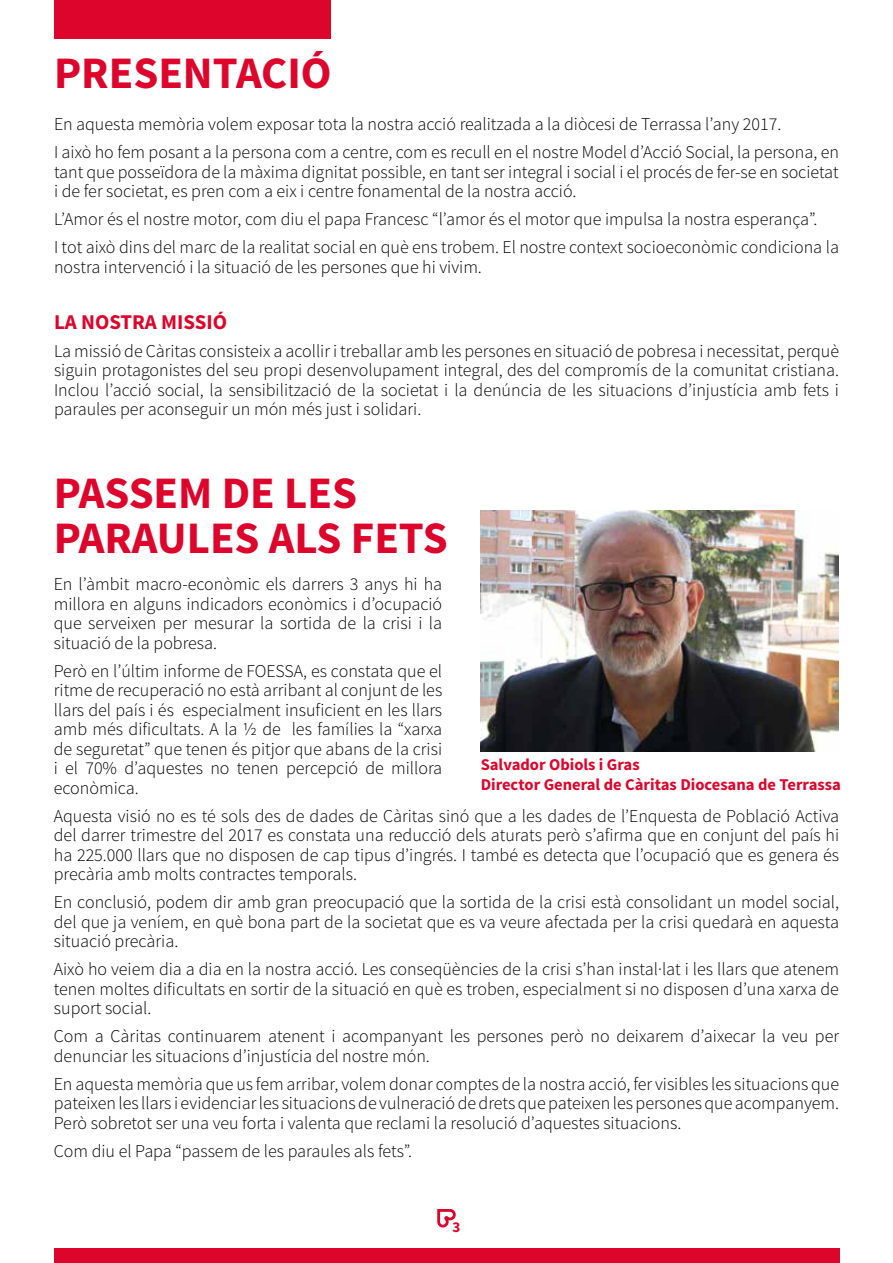
<style>
.page{position:relative;width:893px;height:1263px;background:#fff}
.page>*{position:absolute;margin:0;border:0;box-sizing:border-box;transform-origin:0 0}
.t1{font:700 45px/45px "Source Sans Pro";color:#dd052b}
.t2{font:700 21px "Source Sans Pro";color:#dd052b}
.t3{font:300 18px/19.5px "Source Sans Pro";color:#000;text-align:justify}
.t4{font:700 16.5px/19.8px "Source Sans Pro";color:#dd052b}
.t5{font:700 15px "Source Sans Pro";color:#dd052b}
</style>
<div class="page">
<svg style="left:437px;top:1209px;width:19px;height:18px"></svg>
<div style="left:54px;top:1248px;width:785px;height:15px;background:#dd052b"></div>
<div style="left:54px;top:0;width:276px;height:38px;background:#dd052b"></div>
<img style="left:480px;top:510px;width:359px;height:241px">
<h1 class="t1" style="left:54px;top:52px;width:279px">PRESENTACIÓ</h1>
<p class="t3" style="left:54px;top:111px;width:786px;line-height:28px">En aquesta memòria volem exposar tota la nostra acció realitzada a la diòcesi de Terrassa l’any 2017.<br>I això ho fem posant a la persona com a centre, com es recull en el nostre Model d’Acció Social, la persona, en</p>
<p class="t3" style="left:54px;top:162px;width:786px">tant que posseïdora de la màxima dignitat possible, en tant ser integral i social i el procés de fer-se en societat i de fer societat, es pren com a eix i centre fonamental de la nostra acció.</p>
<p class="t3" style="left:54px;top:206px;width:786px;line-height:28px">L’Amor és el nostre motor, com diu el papa Francesc “l’amor és el motor que impulsa la nostra esperança”.<br>I tot això dins del marc de la realitat social en què ens trobem. El nostre context socioeconòmic condiciona la</p>
<p class="t3" style="left:54px;top:257px;width:429px">nostra intervenció i la situació de les persones que hi vivim.</p>
<p class="t2" style="left:54px;top:308px;width:175px">LA NOSTRA MISSIÓ</p>
<p class="t3" style="left:54px;top:341px;width:787px">La missió de Càritas consisteix a acollir i treballar amb les persones en situació de pobresa i necessitat, perquè siguin protagonistes del seu propi desenvolupament integral, des del compromís de la comunitat cristiana.<br>Inclou l’acció social, la sensibilització de la societat i la denúncia de les situacions d’injustícia amb fets i paraules per aconseguir un món més just i solidari.</p>
<h1 class="t1" style="left:54px;top:472px;width:395px">PASSEM DE LES<br>PARAULES ALS FETS</h1>
<p class="t3" style="left:54px;top:575px;width:390px">En l’àmbit macro-econòmic els darrers 3 anys hi ha millora en alguns indicadors econòmics i d’ocupació que serveixen per mesurar la sortida de la crisi i la situació de la pobresa.</p>
<p class="t3" style="left:54px;top:661px;width:390px">Però en l’últim informe de FOESSA, es constata que el ritme de recuperació no està arribant al conjunt de les llars del país i és especialment insuficient en les llars amb més dificultats. A la ½ de les famílies la “xarxa de seguretat” que tenen és pitjor que abans de la crisi i el 70% d’aquestes no tenen percepció de millora econòmica.</p>
<p class="t3" style="left:54px;top:806px;width:787px">Aquesta visió no es té sols des de dades de Càritas sinó que a les dades de l’Enquesta de Població Activa del darrer trimestre del 2017 es constata una reducció dels aturats però s’afirma que en conjunt del país hi ha 225.000 llars que no disposen de cap tipus d’ingrés. I també es detecta que l’ocupació que es genera és precària amb molts contractes temporals.</p>
<p class="t3" style="left:54px;top:893px;width:787px">En conclusió, podem dir amb gran preocupació que la sortida de la crisi està consolidant un model social, del que ja veníem, en què bona part de la societat que es va veure afectada per la crisi quedarà en aquesta situació precària.</p>
<p class="t3" style="left:54px;top:960px;width:787px">Això ho veiem dia a dia en la nostra acció. Les conseqüències de la crisi s’han instal·lat i les llars que atenem tenen moltes dificultats en sortir de la situació en què es troben, especialment si no disposen d’una xarxa de suport social.</p>
<p class="t3" style="left:54px;top:1027px;width:787px">Com a Càritas continuarem atenent i acompanyant les persones però no deixarem d’aixecar la veu per denunciar les situacions d’injustícia del nostre món.</p>
<p class="t3" style="left:54px;top:1074px;width:787px">En aquesta memòria que us fem arribar, volem donar comptes de la nostra acció, fer visibles les situacions que pateixen les llars i evidenciar les situacions de vulneració de drets que pateixen les persones que acompanyem.<br>Però sobretot ser una veu forta i valenta que reclami la resolució d’aquestes situacions.</p>
<p class="t3" style="left:54px;top:1141px;width:360px">Com diu el Papa “passem de les paraules als fets”.</p>
<p class="t4" style="left:481px;top:756px;width:362px">Salvador Obiols i Gras<br>Director General de Càritas Diocesana de Terrassa</p>
<p class="t5" style="left:453px;top:1217px;width:9px">3</p>
</div>
